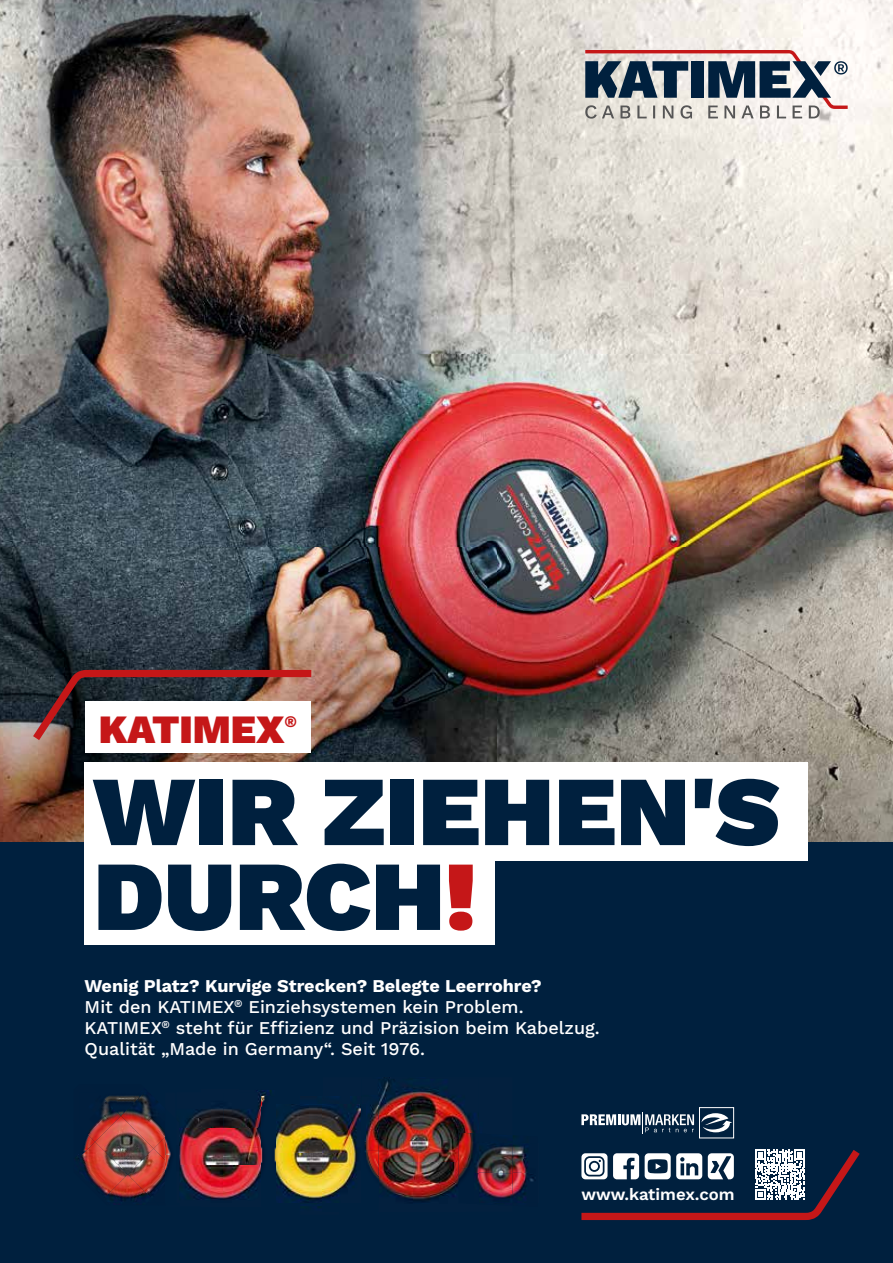
<style>
.page{position:relative;width:893px;height:1263px;background:#fff}
.page>*{position:absolute;margin:0;border:0;box-sizing:border-box;transform-origin:0 0}
.t1{font:900 99px/84.9px "Work Sans";color:#00203e}
.t2{font:900 40.05px "Work Sans";color:#c51718}
.t3{font:500 18px/21px "Work Sans";color:#fff}
.t4{font:600 16.8px "Work Sans";color:#fff}
.t5{font:700 16.2px "Work Sans";color:#c51718}
.s1{color:#c51718}
.s2{font-weight:700}
</style>
<div class="page">
<img style="left:0;top:0;width:893px;height:842px">
<div style="left:0;top:842px;width:893px;height:421px;background:#00203e"></div>
<div style="left:85px;top:859px;width:410px;height:85px;background:#fff"></div>
<div style="left:85px;top:762px;width:723px;height:99px;background:#fff"></div>
<div style="left:85px;top:701px;width:225px;height:52px;background:#fff"></div>
<svg style="left:28px;top:666px;width:287px;height:79px"></svg>
<svg style="left:581px;top:1149px;width:279px;height:71px"></svg>
<svg style="left:581px;top:1112px;width:113px;height:22px"></svg>
<div style="left:699px;top:1107px;width:35px;height:31px;border:1px solid #fff"></div>
<svg style="left:701px;top:1113px;width:31px;height:19px"></svg>
<svg style="left:585px;top:50px;width:263px;height:69px"></svg>
<img style="left:275px;top:1104px;width:48px;height:98px">
<img style="left:279px;top:1202px;width:42px;height:6px">
<img style="left:513px;top:1135px;width:15px;height:37px">
<img style="left:513px;top:1172px;width:21px;height:27px">
<img style="left:479px;top:1144px;width:34px;height:28px">
<img style="left:323px;top:1104px;width:38px;height:95px">
<img style="left:479px;top:1172px;width:34px;height:28px">
<img style="left:379px;top:1079px;width:97px;height:83px">
<img style="left:379px;top:1162px;width:80px;height:40px">
<img style="left:364px;top:1102px;width:15px;height:78px">
<img style="left:459px;top:1133px;width:17px;height:49px">
<img style="left:474px;top:1143px;width:5px;height:40px">
<img style="left:121px;top:1095px;width:44px;height:42px">
<img style="left:154px;top:1137px;width:11px;height:12px">
<img style="left:93px;top:1095px;width:28px;height:31px">
<img style="left:95px;top:1116px;width:59px;height:33px">
<img style="left:128px;top:1149px;width:37px;height:39px">
<img style="left:85px;top:1126px;width:10px;height:16px">
<img style="left:80px;top:1142px;width:48px;height:49px">
<img style="left:102px;top:1174px;width:54px;height:27px">
<img style="left:257px;top:1090px;width:14px;height:4px">
<img style="left:274px;top:1148px;width:1px;height:14px">
<img style="left:165px;top:1136px;width:7px;height:38px">
<img style="left:179px;top:1092px;width:91px;height:37px">
<img style="left:179px;top:1129px;width:82px;height:71px">
<img style="left:261px;top:1096px;width:9px;height:74px">
<h2 class="t2" style="left:99px;top:699px;width:187px">KATIMEX</h2>
<p class="t5" style="left:284px;top:709px;width:14px">®</p>
<h1 class="t1" style="left:94px;top:765px;width:688px">WIR ZIEHEN'S<br>DURCH<span class="s1">!</span></h1>
<p class="t3" style="left:85px;top:975px;width:517px"><span class="s2">Wenig Platz? Kurvige Strecken? Belegte Leerrohre?<br></span>Mit den KATIMEX<sup>®</sup> Einziehsystemen kein Problem.<br>KATIMEX<sup>®</sup> steht für Effizienz und Präzision beim Kabelzug.<br>Qualität „Made in Germany“. Seit 1976.</p>
<p class="t4" style="left:581px;top:1181px;width:155px">www.katimex.com</p>
</div>
